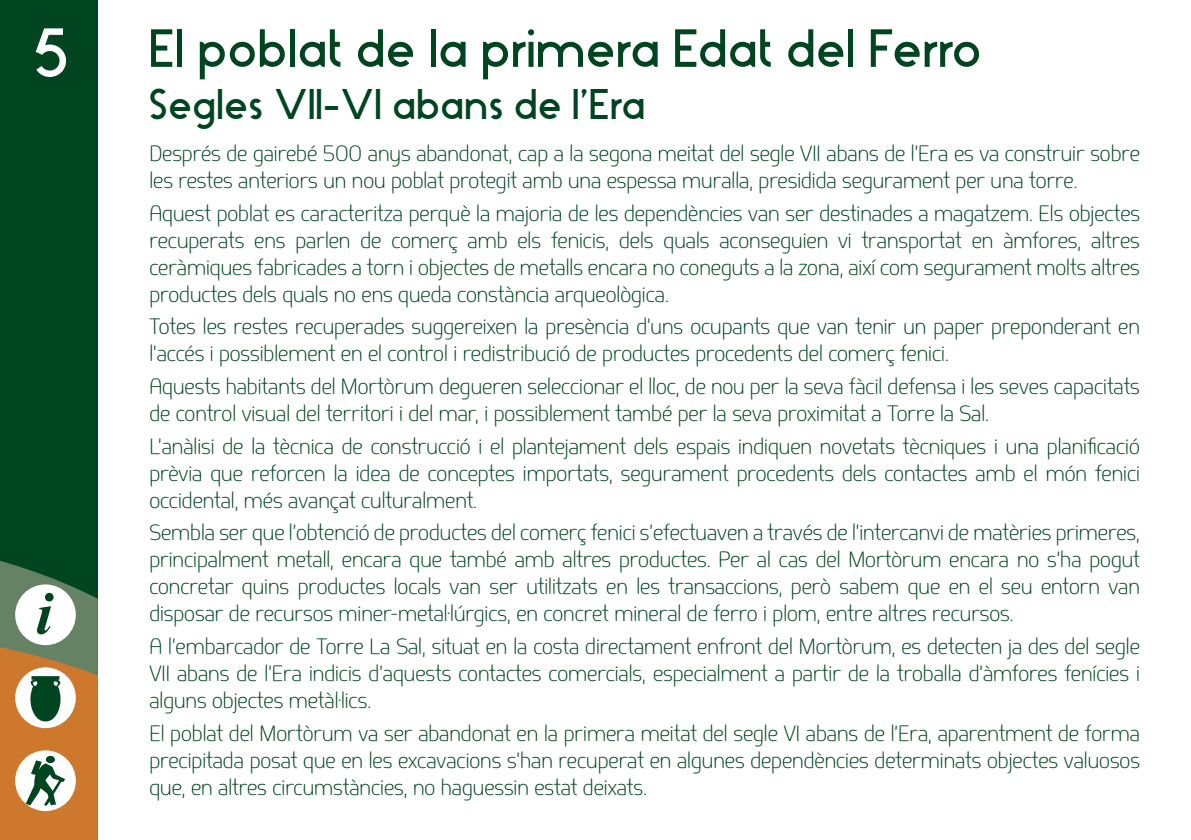
<style>
.page{position:relative;width:1191px;height:840px;background:#fff}
.page>*{position:absolute;margin:0;border:0;box-sizing:border-box;transform-origin:0 0}
.t1{font:64.8px "Stark";color:#fff}
.t2{font:italic 700 60px "Times New Roman";color:#004520}
.t3{font:50px "Stark";color:#004520}
.t4{font:40px "Stark";color:#004520}
.t5{font:300 22px/27px "Springsteel";color:#004520;text-align:justify}
</style>
<div class="page">
<div style="left:0;top:0;width:98px;height:839px;background:#004520"></div>
<svg style="left:0;top:561px;width:98px;height:278px;background:#a18758"></svg>
<div style="left:15px;top:584px;width:61px;height:60px;background:#fff;border-radius:50%"></div>
<h1 class="t1" style="left:33px;top:3px;width:38px">5</h1>
<h2 class="t2" style="left:36px;top:571px;width:18px">i</h2>
<h3 class="t3" style="left:148px;top:10px;width:834px">El poblat de la primera Edat del Ferro</h3>
<h3 class="t4" style="left:148px;top:73px;width:498px">Segles VII-VI abans de l’Era</h3>
<p class="t5" style="left:149px;top:140px;width:992px">Després de gairebé 500 anys abandonat, cap a la segona meitat del segle VII abans de l’Era es va construir sobre les restes anteriors un nou poblat protegit amb una espessa muralla, presidida segurament per una torre.</p>
<p class="t5" style="left:149px;top:200px;width:992px">Aquest poblat es caracteritza perquè la majoria de les dependències van ser destinades a magatzem. Els objectes recuperats ens parlen de comerç amb els fenicis, dels quals aconseguien vi transportat en àmfores, altres ceràmiques fabricades a torn i objectes de metalls encara no coneguts a la zona, així com segurament molts altres productes dels quals no ens queda constància arqueològica.</p>
<p class="t5" style="left:149px;top:313px;width:992px">Totes les restes recuperades suggereixen la presència d’uns ocupants que van tenir un paper preponderant en l’accés i possiblement en el control i redistribució de productes procedents del comerç fenici.</p>
<p class="t5" style="left:149px;top:373px;width:992px">Aquests habitants del Mortòrum degueren seleccionar el lloc, de nou per la seva fàcil defensa i les seves capacitats de control visual del territori i del mar, i possiblement també per la seva proximitat a Torre la Sal.</p>
<p class="t5" style="left:149px;top:432px;width:992px">L’anàlisi de la tècnica de construcció i el plantejament dels espais indiquen novetats tècniques i una planificació prèvia que reforcen la idea de conceptes importats, segurament procedents dels contactes amb el món fenici occidental, més avançat culturalment.</p>
<p class="t5" style="left:149px;top:519px;width:992px">Sembla ser que l’obtenció de productes del comerç fenici s’efectuaven a través de l’intercanvi de matèries primeres, principalment metall, encara que també amb altres productes. Per al cas del Mortòrum encara no s’ha pogut concretar quins productes locals van ser utilitzats en les transaccions, però sabem que en el seu entorn van disposar de recursos miner-metal·lúrgics, en concret mineral de ferro i plom, entre altres recursos.</p>
<p class="t5" style="left:149px;top:632px;width:992px">A l’embarcador de Torre La Sal, situat en la costa directament enfront del Mortòrum, es detecten ja des del segle VII abans de l’Era indicis d’aquests contactes comercials, especialment a partir de la troballa d’àmfores fenícies i alguns objectes metàl·lics.</p>
<p class="t5" style="left:149px;top:719px;width:992px">El poblat del Mortòrum va ser abandonat en la primera meitat del segle VI abans de l’Era, aparentment de forma precipitada posat que en les excavacions s’han recuperat en algunes dependències determinats objectes valuosos que, en altres circumstàncies, no haguessin estat deixats.</p>
</div>
